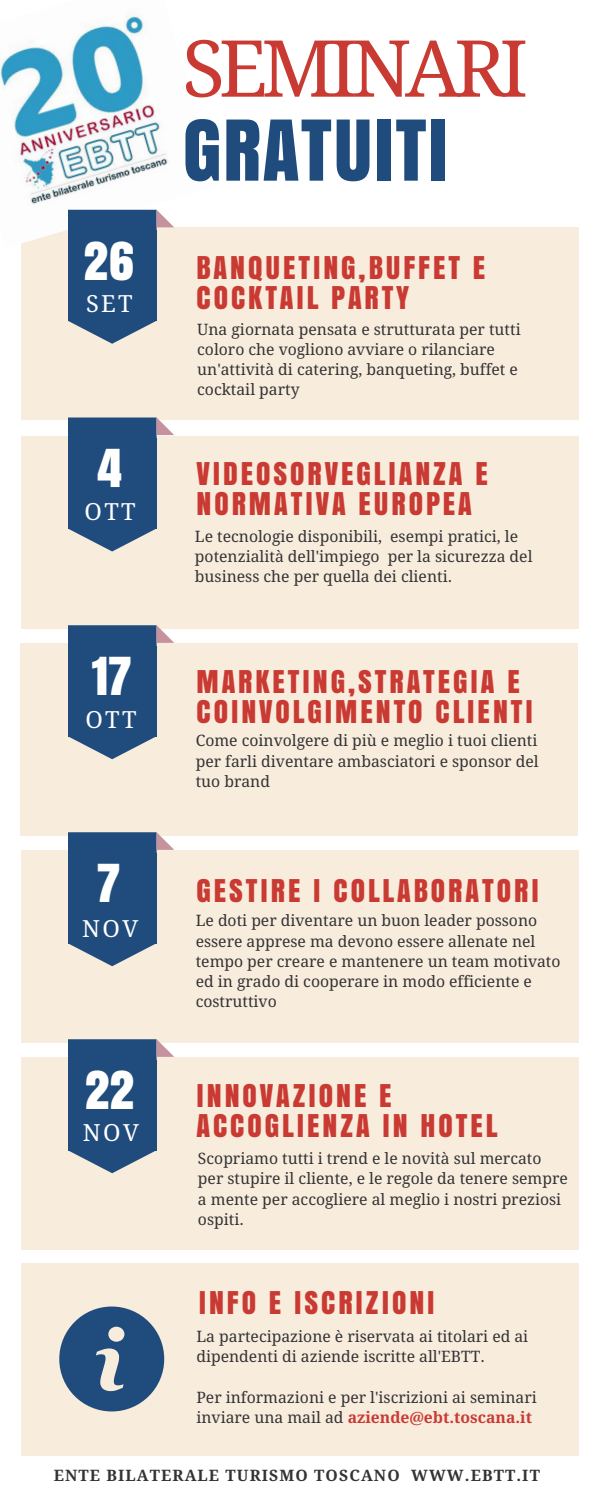
<style>
.page{position:relative;width:600px;height:1500px;background:#fff}
.page>*{position:absolute;margin:0;border:0;box-sizing:border-box;transform-origin:0 0}
.t1{font:78.6px "Anton";letter-spacing:.02em;color:#204c7d}
.t2{font:78.6px "Droid Serif";letter-spacing:-.08em;color:#c93a33}
.t3{font:49.1px "Anton";color:#fff}
.t4{font:29.5px/30px "Anton";letter-spacing:.1em;color:#c93a33}
.t5{font:23.6px "Droid Serif";letter-spacing:.1em;color:#fff}
.t6{font:15.7px/20.2px "Droid Serif";color:#333}
.t7{font:700 15.7px "Droid Serif";letter-spacing:.07em;color:#333}
.s1{font-weight:700;color:#c93a33}
</style>
<div class="page">
<div style="left:21px;top:227px;width:557px;height:193px;background:#f8ecdd"></div>
<div style="left:21px;top:436px;width:557px;height:193px;background:#f8ecdd"></div>
<div style="left:20px;top:644px;width:557px;height:192px;background:#f8ecdd"></div>
<div style="left:21px;top:850px;width:557px;height:193px;background:#f8ecdd"></div>
<div style="left:21px;top:1058px;width:557px;height:192px;background:#f8ecdd"></div>
<div style="left:21px;top:1263px;width:557px;height:193px;background:#f8ecdd"></div>
<img style="left:0;top:13px;width:168px;height:231px">
<div style="left:68px;top:230px;width:89px;height:91px;background:#204c7d"></div>
<svg style="left:68px;top:210px;width:106px;height:25px"></svg>
<svg style="left:68px;top:321px;width:88px;height:23px"></svg>
<div style="left:68px;top:438px;width:89px;height:91px;background:#204c7d"></div>
<svg style="left:68px;top:418px;width:106px;height:20px;background:#40618a"></svg>
<svg style="left:69px;top:529px;width:87px;height:22px"></svg>
<div style="left:68px;top:646px;width:89px;height:91px;background:#204c7d"></div>
<svg style="left:68px;top:625px;width:106px;height:21px;background:#42628a"></svg>
<svg style="left:69px;top:737px;width:86px;height:22px"></svg>
<div style="left:68px;top:853px;width:89px;height:91px;background:#204c7d"></div>
<svg style="left:68px;top:832px;width:106px;height:21px;background:#42628a"></svg>
<svg style="left:69px;top:944px;width:86px;height:22px"></svg>
<div style="left:68px;top:1060px;width:89px;height:91px;background:#204c7d"></div>
<svg style="left:68px;top:1039px;width:106px;height:21px;background:#42628a"></svg>
<svg style="left:69px;top:1151px;width:86px;height:22px"></svg>
<svg style="left:59px;top:1307px;width:105px;height:104px"></svg>
<h1 class="t2" style="left:182px;top:24px;width:348px">SEMINARI</h1>
<h2 class="t3" style="left:84px;top:224px;width:52px">26</h2>
<h3 class="t5" style="left:86px;top:290px;width:48px">SET</h3>
<h2 class="t3" style="left:97px;top:431px;width:27px">4</h2>
<h3 class="t5" style="left:85px;top:498px;width:53px">OTT</h3>
<h2 class="t3" style="left:92px;top:639px;width:41px">17</h2>
<h3 class="t5" style="left:85px;top:706px;width:53px">OTT</h3>
<h2 class="t3" style="left:97px;top:846px;width:24px">7</h2>
<h3 class="t5" style="left:82px;top:915px;width:58px">NOV</h3>
<h2 class="t3" style="left:85px;top:1053px;width:51px">22</h2>
<h3 class="t5" style="left:83px;top:1119px;width:58px">NOV</h3>
<h1 class="t1" style="left:183px;top:91px;width:266px">GRATUITI</h1>
<h3 class="t4" style="left:196px;top:252px;width:290px">BANQUETING,BUFFET E<br>COCKTAIL PARTY</h3>
<p class="t6" style="left:197px;top:319px;width:325px">Una giornata pensata e strutturata per tutti coloro che vogliono avviare o rilanciare un'attività di catering, banqueting, buffet e cocktail party</p>
<h3 class="t4" style="left:196px;top:458px;width:293px">VIDEOSORVEGLIANZA E<br>NORMATIVA EUROPEA</h3>
<p class="t6" style="left:195px;top:526px;width:339px">Le tecnologie disponibili, esempi pratici, le potenzialità dell'impiego per la sicurezza del business che per quella dei clienti.</p>
<h3 class="t4" style="left:196px;top:666px;width:338px">MARKETING,STRATEGIA E<br>COINVOLGIMENTO CLIENTI</h3>
<p class="t6" style="left:196px;top:731px;width:344px;text-align:justify">Come coinvolgere di più e meglio i tuoi clienti per farli diventare ambasciatori e sponsor del tuo brand</p>
<h3 class="t4" style="left:196px;top:875px;width:344px">GESTIRE I COLLABORATORI</h3>
<p class="t6" style="left:196px;top:911px;width:366px">Le doti per diventare un buon leader possono essere apprese ma devono essere allenate nel tempo per creare e mantenere un team motivato ed in grado di cooperare in modo efficiente e costruttivo</p>
<h3 class="t4" style="left:196px;top:1080px;width:302px">INNOVAZIONE E<br>ACCOGLIENZA IN HOTEL</h3>
<p class="t6" style="left:198px;top:1149px;width:371px">Scopriamo tutti i trend e le novità sul mercato per stupire il cliente, e le regole da tenere sempre a mente per accogliere al meglio i nostri preziosi ospiti.</p>
<h3 class="t4" style="left:199px;top:1287px;width:237px">INFO E ISCRIZIONI</h3>
<p class="t6" style="left:196px;top:1326px;width:333px">La partecipazione è riservata ai titolari ed ai dipendenti di aziende iscritte all'EBTT.</p>
<p class="t6" style="left:196px;top:1387px;width:342px">Per informazioni e per l'iscrizioni ai seminari inviare una mail ad <span class="s1">aziende@ebt.toscana.it</span></p>
<p class="t7" style="left:54px;top:1467px;width:488px">ENTE BILATERALE TURISMO TOSCANO WWW.EBTT.IT</p>
</div>
